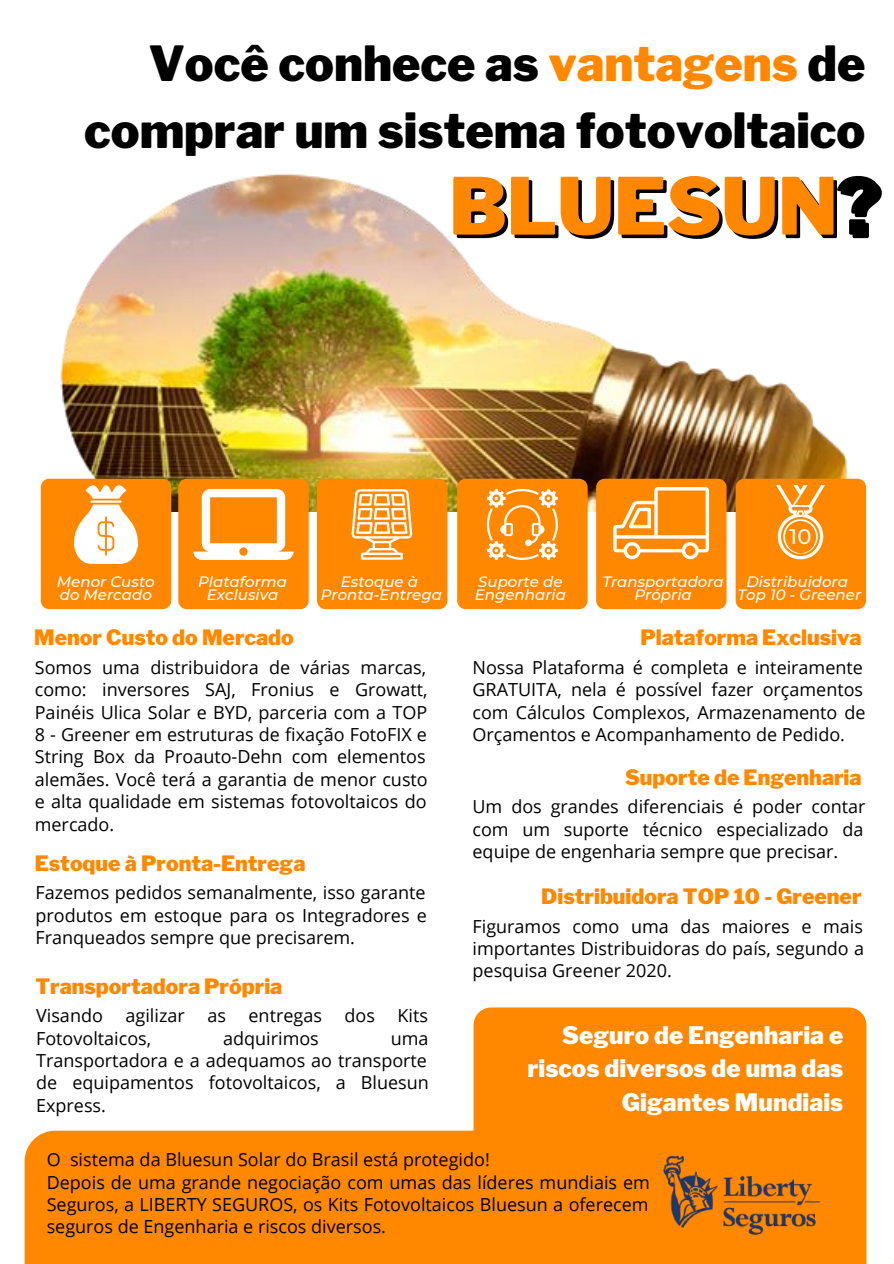
<style>
.page{position:relative;width:894px;height:1264px;background:#fff}
.page>*{position:absolute;margin:0;border:0;box-sizing:border-box;transform-origin:0 0}
.t1{font:900 78px "Libre Franklin";color:#f80}
.t2{font:900 48px/66.9px "Libre Franklin";color:#000;text-align:right}
.t3{font:900 24px/33.5px "Libre Franklin";letter-spacing:.005em;color:#fff;text-align:right}
.t4{font:900 21px "Libre Franklin";color:#f80}
.t5{font:500 21px "Montserrat";color:#fff}
.t6{font:18px/22.4px "Open Sans";color:#000}
.t7{font:italic 500 15px/13.5px "Montserrat";color:#fff;text-align:center}
.s1{color:#f80}
.s2{color:#000}
</style>
<div class="page">
<img style="left:46px;top:174px;width:814px;height:338px">
<div style="left:41px;top:479px;width:130px;height:130px;background:#f80;border-radius:8px"></div>
<div style="left:178px;top:479px;width:130px;height:130px;background:#f80;border-radius:8px"></div>
<div style="left:317px;top:479px;width:130px;height:130px;background:#f80;border-radius:8px"></div>
<div style="left:457px;top:479px;width:130px;height:130px;background:#f80;border-radius:8px"></div>
<div style="left:596px;top:479px;width:130px;height:130px;background:#f80;border-radius:8px"></div>
<div style="left:735px;top:479px;width:130px;height:130px;background:#f80;border-radius:8px"></div>
<svg style="left:74px;top:485px;width:64px;height:79px"></svg>
<svg style="left:193px;top:489px;width:100px;height:71px"></svg>
<svg style="left:351px;top:489px;width:61px;height:70px"></svg>
<svg style="left:486px;top:489px;width:71px;height:71px"></svg>
<svg style="left:613px;top:487px;width:95px;height:72px"></svg>
<svg style="left:776px;top:485px;width:49px;height:74px"></svg>
<div style="left:473px;top:1007px;width:393px;height:123px;background:#f80"></div>
<div style="left:25px;top:1130px;width:842px;height:133px;background:#f80"></div>
<img style="left:639px;top:1143px;width:204px;height:103px">
<h2 class="t2" style="left:84px;top:30px;width:782px">Você conhece as <span class="s1">vantagens</span> de comprar um sistema fotovoltaico</h2>
<h1 class="t1" style="left:449px;top:159px;width:436px">BLUESUN<span class="s2">?</span></h1>
<p class="t5" style="left:789px;top:524px;width:23px">10</p>
<p class="t7" style="left:57px;top:574px;width:99px;text-align:left">Menor Custo do Mercado</p>
<p class="t7" style="left:198px;top:574px;width:90px">Plataforma<br>Exclusiva</p>
<p class="t7" style="left:320px;top:574px;width:123px">Estoque à<br>Pronta-Entrega</p>
<p class="t7" style="left:474px;top:574px;width:93px;text-align:left">Suporte de<br>Engenharia</p>
<p class="t7" style="left:602px;top:574px;width:123px">Transportadora<br>Própria</p>
<p class="t7" style="left:737px;top:574px;width:125px">Distribuidora<br>Top 10 - Greener</p>
<p class="t4" style="left:34px;top:625px;width:261px">Menor Custo do Mercado</p>
<p class="t6" style="left:35px;top:655px;width:394px">Somos uma distribuidora de várias marcas, como: inversores SAJ, Fronius e Growatt, Painéis Ulica Solar e BYD, parceria com a TOP 8 - Greener em estruturas de fixação FotoFIX e String Box da Proauto-Dehn com elementos alemães. Você terá a garantia de menor custo e alta qualidade em sistemas fotovoltaicos do mercado.</p>
<p class="t4" style="left:640px;top:625px;width:223px">Plataforma Exclusiva</p>
<p class="t6" style="left:472px;top:655px;width:394px">Nossa Plataforma é completa e inteiramente GRATUITA, nela é possível fazer orçamentos com Cálculos Complexos, Armazenamento de Orçamentos e Acompanhamento de Pedido.</p>
<p class="t4" style="left:625px;top:764px;width:238px">Suporte de Engenharia</p>
<p class="t6" style="left:472px;top:795px;width:394px">Um dos grandes diferenciais é poder contar com um suporte técnico especializado da equipe de engenharia sempre que precisar.</p>
<p class="t4" style="left:35px;top:850px;width:272px">Estoque à Pronta-Entrega</p>
<p class="t6" style="left:35px;top:881px;width:393px;text-align:justify">Fazemos pedidos semanalmente, isso garante produtos em estoque para os Integradores e Franqueados sempre que precisarem.</p>
<p class="t4" style="left:541px;top:883px;width:322px">Distribuidora TOP 10 - Greener</p>
<p class="t6" style="left:472px;top:914px;width:393px;text-align:justify">Figuramos como uma das maiores e mais importantes Distribuidoras do país, segundo a pesquisa Greener 2020.</p>
<p class="t4" style="left:35px;top:973px;width:248px">Transportadora Própria</p>
<p class="t6" style="left:36px;top:1004px;width:68px">Visando</p>
<p class="t6" style="left:125px;top:1004px;width:61px">agilizar</p>
<p class="t6" style="left:207px;top:1004px;width:20px">as</p>
<p class="t6" style="left:248px;top:1004px;width:75px">entregas</p>
<p class="t6" style="left:344px;top:1004px;width:32px">dos</p>
<p class="t6" style="left:397px;top:1004px;width:32px">Kits</p>
<p class="t6" style="left:36px;top:1026px;width:117px">Fotovoltaicos,</p>
<p class="t6" style="left:223px;top:1026px;width:97px">adquirimos</p>
<h3 class="t3" style="left:527px;top:1018px;width:317px">Seguro de Engenharia e riscos diversos de uma das<br>Gigantes Mundiais</h3>
<p class="t6" style="left:47px;top:1147px;width:604px">O sistema da Bluesun Solar do Brasil está protegido!<br>Depois de uma grande negociação com umas das líderes mundiais em Seguros, a LIBERTY SEGUROS, os Kits Fotovoltaicos Bluesun a oferecem seguros de Engenharia e riscos diversos.</p>
<p class="t6" style="left:36px;top:1026px;width:394px;text-align:justify;text-indent:354px">uma Transportadora e a adequamos ao transporte de equipamentos fotovoltaicos, a Bluesun Express.</p>
</div>
